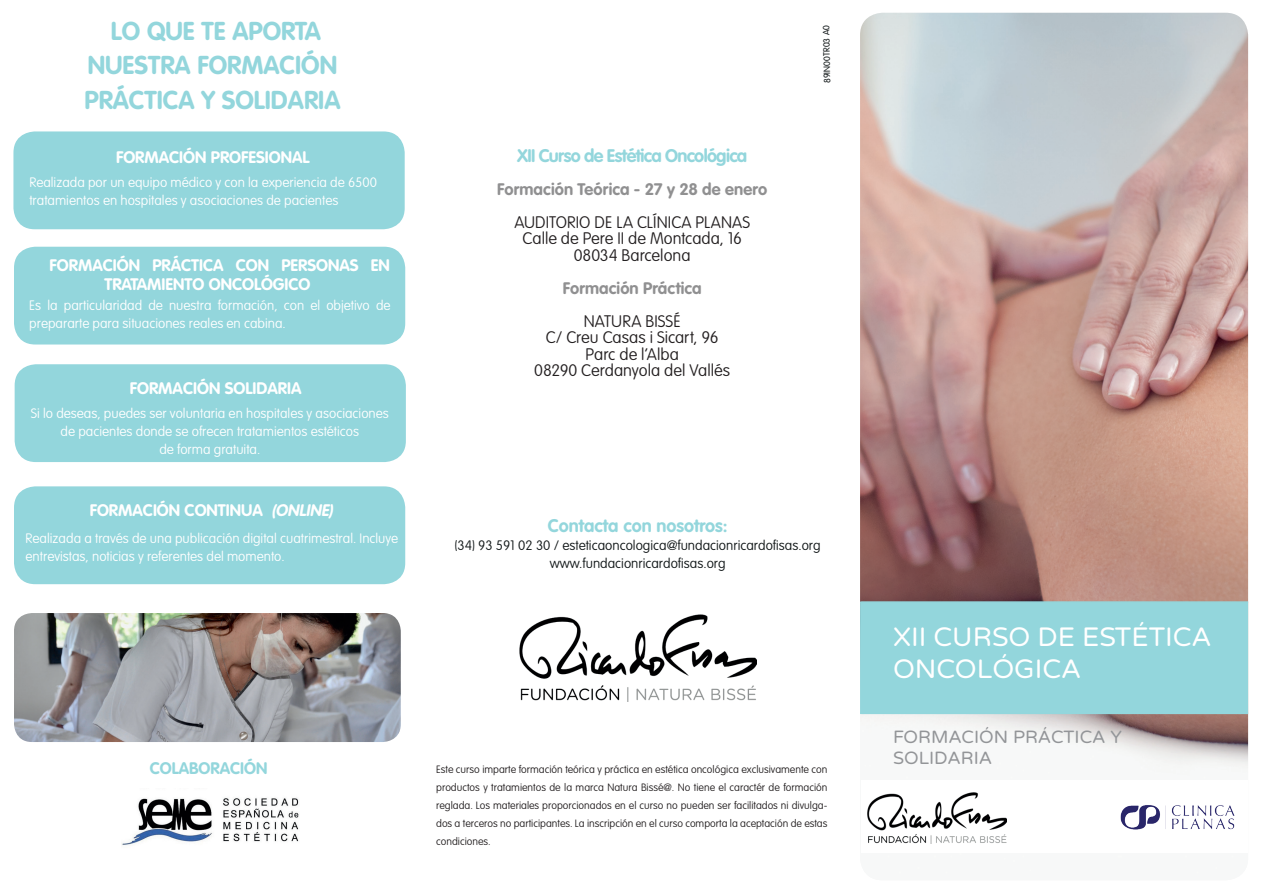
<style>
.page{position:relative;width:1263px;height:893px;background:#fff}
.page>*{position:absolute;margin:0;border:0;box-sizing:border-box;transform-origin:0 0}
.t1{font:27px/32.4px "Varela Round";color:#fff}
.t2{font:700 25.5px/34.5px "VAG Rounded";color:#93d6dc;text-align:center}
.t3{font:700 18px "VAG Rounded";letter-spacing:-.03em;color:#93d6dc}
.t4{font:18px/21.6px "Varela Round";color:#939598}
.t5{font:700 18px "VAG Rounded";color:#93d6dc}
.t6{font:100 16.5px/16.5px "VAG Rounded";letter-spacing:.005em;color:#231f20;text-align:center}
.t7{font:700 16.5px/19.8px "VAG Rounded";color:#fff}
.t8{font:700 16.5px "VAG Rounded";letter-spacing:.005em;color:#909091}
.t9{font:700 16.5px "VAG Rounded";color:#93d6dc}
.t10{font:100 13.5px/18px "VAG Rounded";color:#fff}
.t11{font:100 13.5px/18px "VAG Rounded";color:#0f1516;text-align:center}
.t12{font:100 10.5px/18px "VAG Rounded";color:#231f20;text-align:justify}
.t13{font:300 9px "VAG Rounded";color:#0f1516}
.s1{font-style:italic}
</style>
<div class="page">
<svg style="left:860px;top:13px;width:388px;height:755px;background:#c1a6a1"></svg>
<div style="left:860px;top:601px;width:388px;height:114px;background:#93d6dc"></div>
<img style="left:1120px;top:805px;width:115px;height:25px">
<img style="left:867px;top:793px;width:140px;height:51px">
<div style="left:14px;top:486px;width:391px;height:98px;background:#93d6dc;border-radius:21px"></div>
<div style="left:14px;top:247px;width:391px;height:97px;background:#93d6dc;border-radius:21px"></div>
<img style="left:122px;top:798px;width:177px;height:47px">
<div style="left:15px;top:364px;width:391px;height:98px;background:#93d6dc;border-radius:21px"></div>
<img style="left:14px;top:613px;width:387px;height:129px">
<div style="left:13px;top:131px;width:392px;height:98px;background:#93d6dc;border-radius:21px"></div>
<img style="left:519px;top:614px;width:237px;height:87px">
<h2 class="t2" style="left:84px;top:13px;width:257px">LO QUE TE APORTA<br>NUESTRA FORMACIÓN<br>PRÁCTICA Y SOLIDARIA</h2>
<p class="t7" style="left:116px;top:147px;width:195px">FORMACIÓN PROFESIONAL</p>
<p class="t10" style="left:29px;top:173px;width:349px">Realizada por un equipo médico y con la experiencia de 6500 tratamientos en hospitales y asociaciones de pacientes</p>
<p class="t7" style="left:105px;top:255px;width:287px;text-indent:-55px">FORMACIÓN PRÁCTICA CON PERSONAS EN<br>TRATAMIENTO ONCOLÓGICO</p>
<p class="t10" style="left:29px;top:296px;width:363px">Es la particularidad de nuestra formación, con el objetivo de prepararte para situaciones reales en cabina.</p>
<p class="t7" style="left:130px;top:379px;width:173px">FORMACIÓN SOLIDARIA</p>
<p class="t10" style="left:31px;top:404px;width:359px;text-align:center">Si lo deseas, puedes ser voluntaria en hospitales y asociaciones de pacientes donde se ofrecen tratamientos estéticos<br>de forma gratuita.</p>
<p class="t7" style="left:186px;top:447px;width:135px">RECONOCIMIENTO</p>
<p class="t7" style="left:90px;top:500px;width:248px">FORMACIÓN CONTINUA <span class="s1">(ONLINE)</span></p>
<p class="t10" style="left:26px;top:529px;width:374px">Realizada a través de una publicación digital cuatrimestral. Incluye entrevistas, noticias y referentes del momento.</p>
<h3 class="t3" style="left:517px;top:145px;width:231px">XII Curso de Estética Oncológica</h3>
<p class="t8" style="left:497px;top:179px;width:272px">Formación Teórica - 27 y 28 de enero</p>
<p class="t6" style="left:514px;top:214px;width:237px">AUDITORIO DE LA CLÍNICA PLANAS<br>Calle de Pere II de Montcada, 16<br>08034 Barcelona</p>
<p class="t8" style="left:563px;top:278px;width:140px">Formación Práctica</p>
<p class="t6" style="left:534px;top:313px;width:197px">NATURA BISSÉ<br>C/ Creu Casas i Sicart, 96<br>Parc de l’Alba<br>08290 Cerdanyola del Vallés</p>
<p class="t13" style="left:822px;top:83px;width:60px;rotate:-91deg">89IN00TR03 A0</p>
<h3 class="t5" style="left:548px;top:515px;width:181px">Contacta con nosotros:</h3>
<p class="t11" style="left:455px;top:536px;width:367px">(34) 93 591 02 30 / esteticaoncologica@fundacionricardofisas.org www.fundacionricardofisas.org</p>
<p class="t9" style="left:150px;top:758px;width:119px">COLABORACIÓN</p>
<p class="t12" style="left:436px;top:760px;width:393px">Este curso imparte formación teórica y práctica en estética oncológica exclusivamente con productos y tratamientos de la marca Natura Bissé@. No tiene el caractér de formación reglada. Los materiales proporcionados en el curso no pueden ser facilitados ni divulga&shy;dos a terceros no participantes. La inscripción en el curso comporta la aceptación de estas condiciones.</p>
<h1 class="t1" style="left:893px;top:619px;width:320px">XII CURSO DE ESTÉTICA<br>ONCOLÓGICA</h1>
<h3 class="t4" style="left:893px;top:725px;width:230px">FORMACIÓN PRÁCTICA Y<br>SOLIDARIA</h3>
</div>
